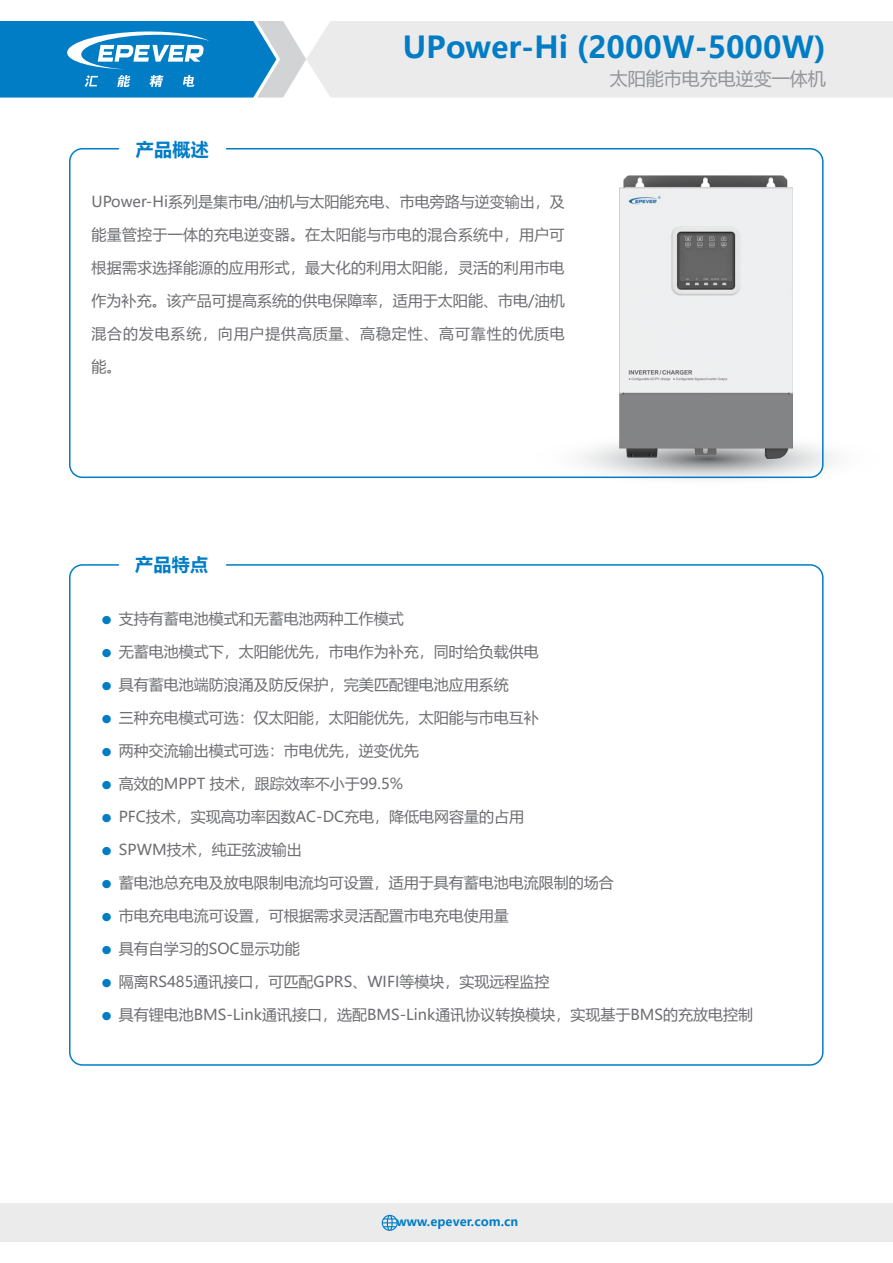
<style>
.page{position:relative;width:893px;height:1263px;background:#fff}
.page>*{position:absolute;margin:0;border:0;box-sizing:border-box;transform-origin:0 0}
.t1{font:700 30px/33px "Microsoft Ya Hei";color:#007dc5;text-align:justify}
.t2{font:18px "Microsoft Ya Hei";color:#939598}
.t3{font:700 18px "Microsoft Ya Hei";letter-spacing:.015em;color:#007dc5}
.t4{font:15px "Microsoft Ya Hei";color:#6d6e71}
.t5{font:15px "Microsoft Ya Hei";letter-spacing:.02em;color:#6d6e71}
.t6{font:15px "Microsoft Ya Hei";letter-spacing:.055em;color:#6d6e71}
.t7{font:700 12px "Microsoft Ya Hei";letter-spacing:.01em;color:#007dc5}
</style>
<div class="page">
<svg style="left:532px;top:430px;width:302px;height:50px"></svg>
<div style="left:69px;top:148px;width:754px;height:330px;border:2px solid #007dc5;border-radius:13px"></div>
<div style="left:0;top:1204px;width:893px;height:38px;background:#ebebec"></div>
<div style="left:306px;top:21px;width:587px;height:77px;background:#ebebec"></div>
<svg style="left:0;top:21px;width:306px;height:77px;background:#3697ce"></svg>
<svg style="left:382px;top:1215px;width:16px;height:16px"></svg>
<img style="left:620px;top:176px;width:173px;height:283px">
<p class="t3" style="left:136px;top:137px;width:74px">产品概述</p>
<h1 class="t1" style="left:403px;top:29px;width:425px">UPower-Hi (2000W-5000W)</h1>
<p class="t2" style="left:610px;top:66px;width:218px">太阳能市电充电逆变一体机</p>
<p class="t4" style="left:91px;top:192px;width:475px">UPower-Hi系列是集市电/油机与太阳能充电、市电旁路与逆变输出，及</p>
<p class="t5" style="left:91px;top:225px;width:475px">能量管控于一体的充电逆变器。在太阳能与市电的混合系统中，用户可</p>
<p class="t5" style="left:91px;top:258px;width:475px">根据需求选择能源的应用形式，最大化的利用太阳能，灵活的利用市电</p>
<p class="t4" style="left:91px;top:291px;width:475px">作为补充。该产品可提高系统的供电保障率，适用于太阳能、市电/油机</p>
<p class="t6" style="left:91px;top:324px;width:475px">混合的发电系统，向用户提供高质量、高稳定性、高可靠性的优质电</p>
<p class="t4" style="left:91px;top:357px;width:31px">能。</p>
<p class="t3" style="left:135px;top:552px;width:74px">产品特点</p>
<h1 class="t1" style="left:100px;top:602px;width:15px">· · · · · · · · · · · · ·</h1>
<p class="t4" style="left:119px;top:608px;width:286px">支持有蓄电池模式和无蓄电池两种工作模式</p>
<p class="t4" style="left:119px;top:641px;width:421px">无蓄电池模式下，太阳能优先，市电作为补充，同时给负载供电</p>
<p class="t4" style="left:119px;top:674px;width:391px">具有蓄电池端防浪涌及防反保护，完美匹配锂电池应用系统</p>
<p class="t4" style="left:119px;top:707px;width:421px">三种充电模式可选：仅太阳能，太阳能优先，太阳能与市电互补</p>
<p class="t4" style="left:119px;top:740px;width:301px">两种交流输出模式可选：市电优先，逆变优先</p>
<p class="t4" style="left:119px;top:773px;width:286px">高效的MPPT 技术，跟踪效率不小于99.5%</p>
<p class="t4" style="left:119px;top:806px;width:407px">PFC技术，实现高功率因数AC-DC充电，降低电网容量的占用</p>
<p class="t4" style="left:119px;top:839px;width:185px">SPWM技术，纯正弦波输出</p>
<p class="t4" style="left:119px;top:872px;width:496px">蓄电池总充电及放电限制电流均可设置，适用于具有蓄电池电流限制的场合</p>
<p class="t4" style="left:119px;top:905px;width:391px">市电充电电流可设置，可根据需求灵活配置市电充电使用量</p>
<p class="t4" style="left:119px;top:938px;width:182px">具有自学习的SOC显示功能</p>
<p class="t4" style="left:119px;top:971px;width:432px">隔离RS485通讯接口，可匹配GPRS、WIFI等模块，实现远程监控</p>
<p class="t4" style="left:119px;top:1004px;width:636px">具有锂电池BMS-Link通讯接口，选配BMS-Link通讯协议转换模块，实现基于BMS的充放电控制</p>
<p class="t7" style="left:396px;top:1213px;width:123px">www.epever.com.cn</p>
</div>
